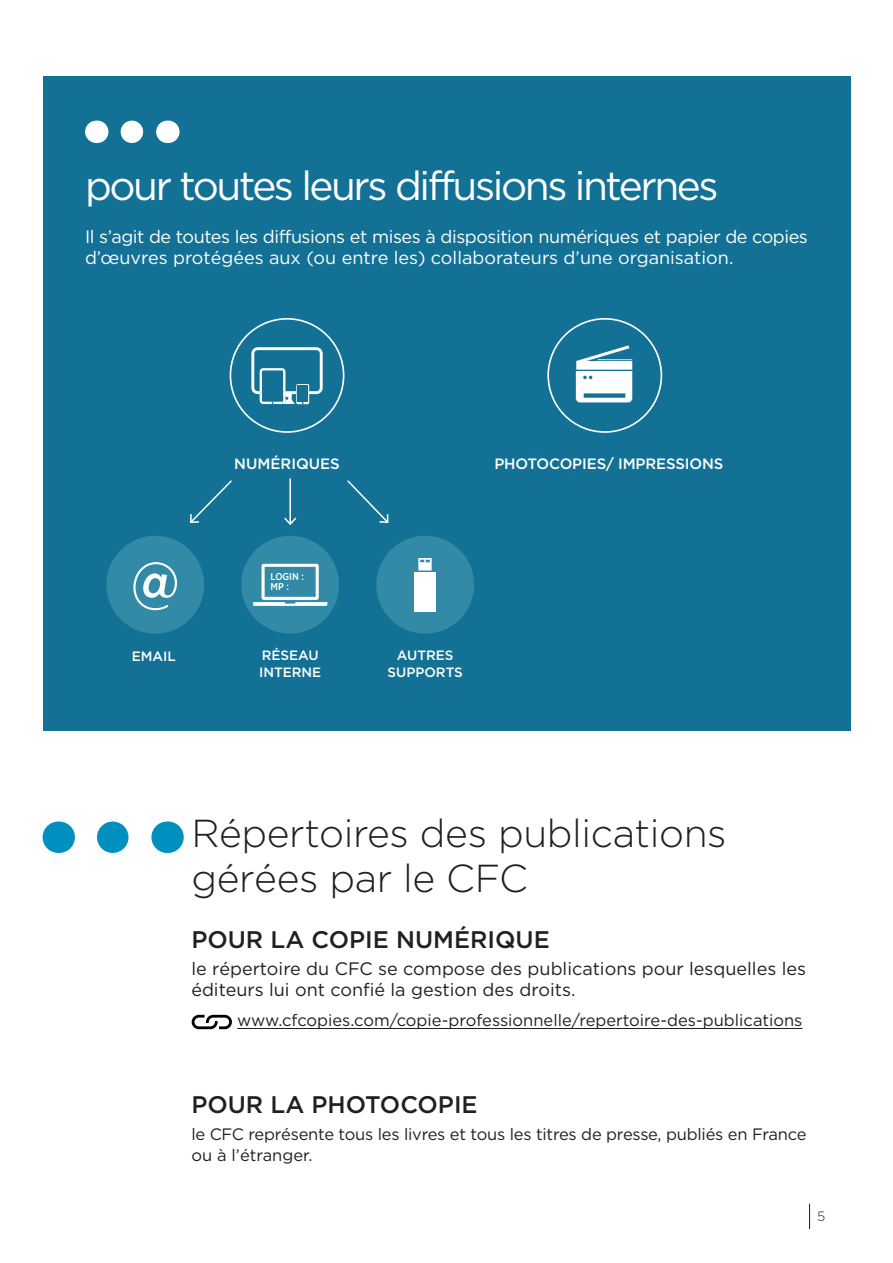
<style>
.page{position:relative;width:893px;height:1263px;background:#fff}
.page>*{position:absolute;margin:0;border:0;box-sizing:border-box;transform-origin:0 0}
.t1{font:500 55.5px "Gotham Narrow";color:#fff}
.t2{font:40.5px "Gotham";letter-spacing:-.06em;color:#fff}
.t3{font:300 39px/45px "Gotham";letter-spacing:-.01em;color:#231f20}
.t4{font:500 24px "Gotham";color:#231f20}
.t5{font:18px/21px "Gotham";letter-spacing:-.025em;color:#fff}
.t6{font:18px/21px "Gotham";color:#231f20}
.t7{font:16.5px/21px "Gotham";letter-spacing:-.015em;color:#231f20}
.t8{font:500 15px "Gotham";letter-spacing:-.01em;color:#fff}
.t9{font:500 13.5px/16.5px "Gotham";color:#fff}
.t10{font:300 13.5px "Gotham";color:#231f20}
.t11{font:500 10.05px/10.2px "Gotham Narrow";color:#fff}
</style>
<div class="page">
<svg style="left:809px;top:1204px;width:1px;height:25px"></svg>
<div style="left:43px;top:77px;width:807px;height:654px;background:#137196"></div>
<svg style="left:132px;top:121px;width:12px;height:22px"></svg>
<svg style="left:96px;top:121px;width:1px;height:22px"></svg>
<svg style="left:167px;top:121px;width:1px;height:22px"></svg>
<svg style="left:547px;top:318px;width:115px;height:115px"></svg>
<div style="left:241px;top:536px;width:98px;height:98px;background:#338aa7;border-radius:50%"></div>
<div style="left:376px;top:536px;width:98px;height:98px;background:#338aa7;border-radius:50%"></div>
<div style="left:106px;top:536px;width:98px;height:98px;background:#338aa7;border-radius:50%"></div>
<img style="left:566px;top:334px;width:77px;height:83px">
<img style="left:253px;top:547px;width:75px;height:75px">
<div style="left:415px;top:572px;width:21px;height:39px;background:#fff"></div>
<svg style="left:418px;top:558px;width:14px;height:12px"></svg>
<div style="left:230px;top:318px;width:114px;height:115px;border:2px solid #fff;border-radius:50%"></div>
<svg style="left:251px;top:347px;width:72px;height:57px"></svg>
<hr style="left:237px;top:1028px;width:565px;height:1px;background:#231f20">
<svg style="left:191px;top:1014px;width:41px;height:15px"></svg>
<svg style="left:113px;top:821px;width:16px;height:32px"></svg>
<hr style="left:58px;top:821px;width:1px;height:32px;background:#0090c0">
<hr style="left:167px;top:821px;width:1px;height:32px;background:#0090c0">
<hr style="left:289px;top:478px;width:2px;height:46px;background:#fff">
<svg style="left:284px;top:516px;width:13px;height:9px"></svg>
<svg style="left:190px;top:480px;width:42px;height:43px"></svg>
<svg style="left:347px;top:480px;width:42px;height:43px"></svg>
<h2 class="t2" style="left:85px;top:163px;width:635px">pour toutes leurs diffusions internes</h2>
<p class="t5" style="left:85px;top:226px;width:724px">Il s’agit de toutes les diffusions et mises à disposition numériques et papier de copies d’œuvres protégées aux (ou entre les) collaborateurs d’une organisation.</p>
<p class="t8" style="left:234px;top:455px;width:107px">NUMÉRIQUES</p>
<p class="t8" style="left:494px;top:455px;width:231px">PHOTOCOPIES/ IMPRESSIONS</p>
<h1 class="t1" style="left:131px;top:547px;width:50px">@</h1>
<p class="t11" style="left:271px;top:571px;width:35px">LOGIN :<br>MP :</p>
<p class="t9" style="left:132px;top:648px;width:46px">EMAIL</p>
<p class="t9" style="left:259px;top:647px;width:64px">RÉSEAU<br>INTERNE</p>
<p class="t9" style="left:388px;top:647px;width:77px;text-align:center">AUTRES<br>SUPPORTS</p>
<h3 class="t3" style="left:191px;top:811px;width:537px">Répertoires des publications gérées par le CFC</h3>
<h3 class="t4" style="left:191px;top:926px;width:360px">POUR LA COPIE NUMÉRIQUE</h3>
<p class="t6" style="left:191px;top:958px;width:616px">le répertoire du CFC se compose des publications pour lesquelles les éditeurs lui ont confié la gestion des droits.</p>
<p class="t7" style="left:237px;top:1010px;width:567px">www.cfcopies.com/copie-professionnelle/repertoire-des-publications</p>
<h3 class="t4" style="left:191px;top:1090px;width:288px">POUR LA PHOTOCOPIE</h3>
<p class="t7" style="left:191px;top:1123px;width:617px">le CFC représente tous les livres et tous les titres de presse, publiés en France ou à l’étranger.</p>
<p class="t10" style="left:817px;top:1209px;width:10px">5</p>
</div>
